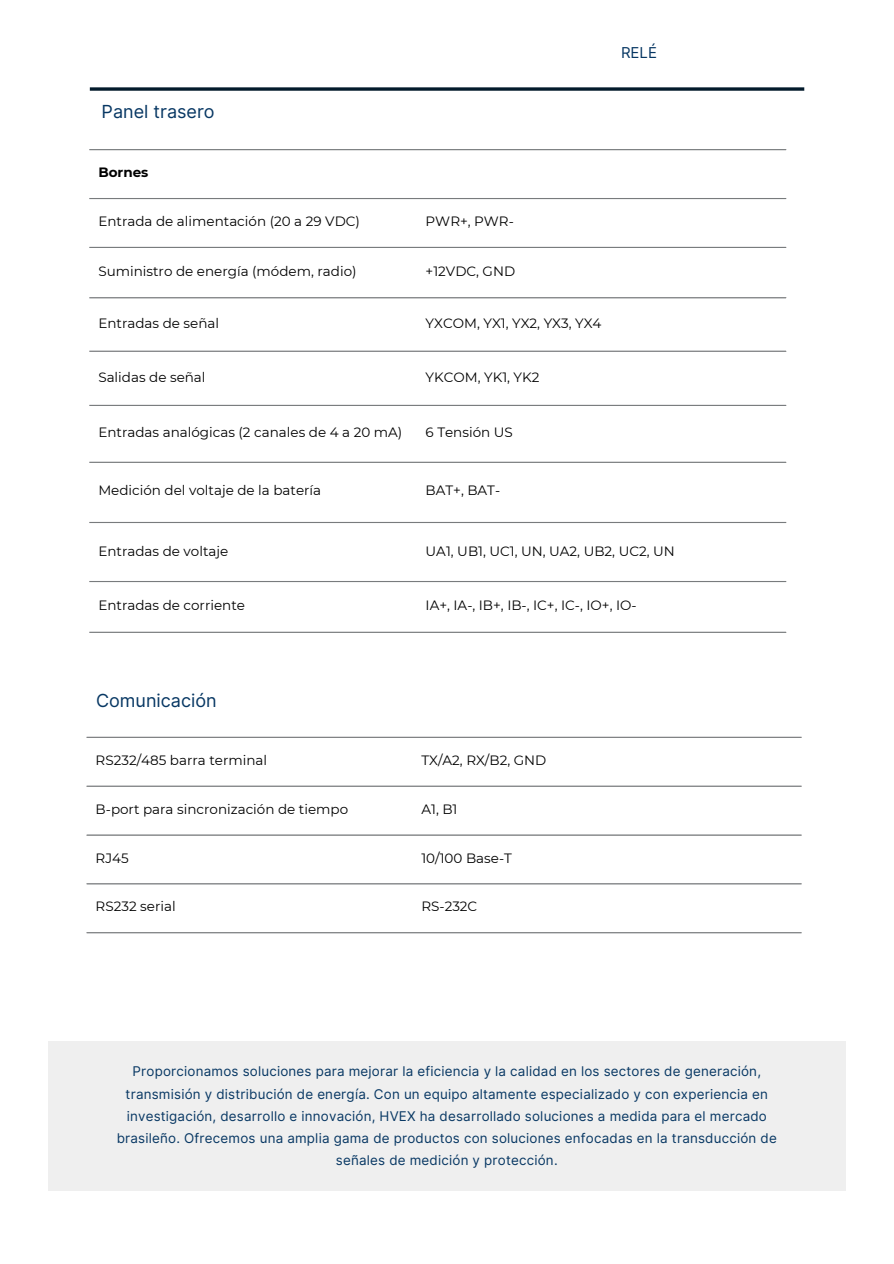
<style>
.page{position:relative;width:894px;height:1264px;background:#fff}
.page>*{position:absolute;margin:0;border:0;box-sizing:border-box;transform-origin:0 0}
.t1{font:18px "Inter";color:#073763}
.t2{font:15px "Inter";color:#073763}
.t3{font:13.5px "Montserrat";color:#000}
.t4{font:700 13.5px "Montserrat";color:#000}
.t5{font:13.35px/22.4px "Inter";letter-spacing:.015em;color:#073763;text-align:center}
</style>
<div class="page">
<svg style="left:90px;top:87px;width:714px;height:4px"></svg>
<hr style="left:89px;top:149px;width:696px;height:1px;background:#787b7d">
<hr style="left:89px;top:198px;width:696px;height:1px;background:#787b7d">
<hr style="left:89px;top:247px;width:696px;height:1px;background:#787b7d">
<hr style="left:89px;top:297px;width:696px;height:1px;background:#787b7d">
<hr style="left:89px;top:350px;width:696px;height:2px;background:#787b7d">
<hr style="left:89px;top:405px;width:696px;height:1px;background:#787b7d">
<hr style="left:89px;top:462px;width:696px;height:1px;background:#787b7d">
<hr style="left:89px;top:522px;width:696px;height:1px;background:#787b7d">
<hr style="left:89px;top:581px;width:696px;height:1px;background:#787b7d">
<hr style="left:89px;top:631px;width:696px;height:2px;background:#787b7d">
<hr style="left:87px;top:736px;width:714px;height:2px;background:#787b7d">
<hr style="left:87px;top:785px;width:714px;height:1px;background:#787b7d">
<hr style="left:87px;top:834px;width:714px;height:1px;background:#787b7d">
<hr style="left:87px;top:883px;width:714px;height:1px;background:#787b7d">
<hr style="left:87px;top:932px;width:714px;height:1px;background:#787b7d">
<div style="left:48px;top:1041px;width:797px;height:150px;background:#efefef"></div>
<p class="t1" style="left:101px;top:101px;width:115px">Panel trasero</p>
<h1 class="t4" style="left:98px;top:164px;width:52px">Bornes</h1>
<p class="t3" style="left:98px;top:213px;width:263px">Entrada de alimentación (20 a 29 VDC)</p>
<p class="t3" style="left:425px;top:213px;width:90px">PWR+, PWR-</p>
<p class="t3" style="left:98px;top:263px;width:260px">Suministro de energía (módem, radio)</p>
<p class="t3" style="left:425px;top:263px;width:91px">+12VDC, GND</p>
<p class="t3" style="left:98px;top:314px;width:122px">Entradas de señal</p>
<p class="t3" style="left:425px;top:314px;width:177px">YXCOM, YX1, YX2, YX3, YX4</p>
<p class="t3" style="left:98px;top:369px;width:109px">Salidas de señal</p>
<p class="t3" style="left:425px;top:369px;width:115px">YKCOM, YK1, YK2</p>
<p class="t3" style="left:98px;top:424px;width:305px">Entradas analógicas (2 canales de 4 a 20 mA)</p>
<p class="t3" style="left:425px;top:424px;width:89px">6 Tensión US</p>
<p class="t3" style="left:98px;top:482px;width:224px">Medición del voltaje de la batería</p>
<p class="t3" style="left:425px;top:482px;width:76px">BAT+, BAT-</p>
<h2 class="t2" style="left:620px;top:44px;width:37px">RELÉ</h2>
<p class="t3" style="left:98px;top:542px;width:131px">Entradas de voltaje</p>
<p class="t3" style="left:425px;top:542px;width:251px">UA1, UB1, UC1, UN, UA2, UB2, UC2, UN</p>
<p class="t3" style="left:98px;top:597px;width:148px">Entradas de corriente</p>
<p class="t3" style="left:425px;top:597px;width:212px">IA+, IA-, IB+, IB-, IC+, IC-, IO+, IO-</p>
<h1 class="t1" style="left:96px;top:689px;width:122px">Comunicación</h1>
<p class="t3" style="left:96px;top:751px;width:173px">RS232/485 barra terminal</p>
<p class="t3" style="left:421px;top:751px;width:126px">TX/A2, RX/B2, GND</p>
<p class="t3" style="left:96px;top:800px;width:254px">B-port para sincronización de tiempo</p>
<p class="t3" style="left:421px;top:800px;width:38px">A1, B1</p>
<p class="t3" style="left:96px;top:849px;width:35px">RJ45</p>
<p class="t3" style="left:421px;top:849px;width:92px">10/100 Base-T</p>
<p class="t3" style="left:96px;top:898px;width:81px">RS232 serial</p>
<p class="t3" style="left:421px;top:898px;width:57px">RS-232C</p>
<p class="t5" style="left:117px;top:1060px;width:661px">Proporcionamos soluciones para mejorar la eficiencia y la calidad en los sectores de generación, transmisión y distribución de energía. Con un equipo altamente especializado y con experiencia en investigación, desarrollo e innovación, HVEX ha desarrollado soluciones a medida para el mercado brasileño. Ofrecemos una amplia gama de productos con soluciones enfocadas en la transducción de señales de medición y protección.</p>
</div>
